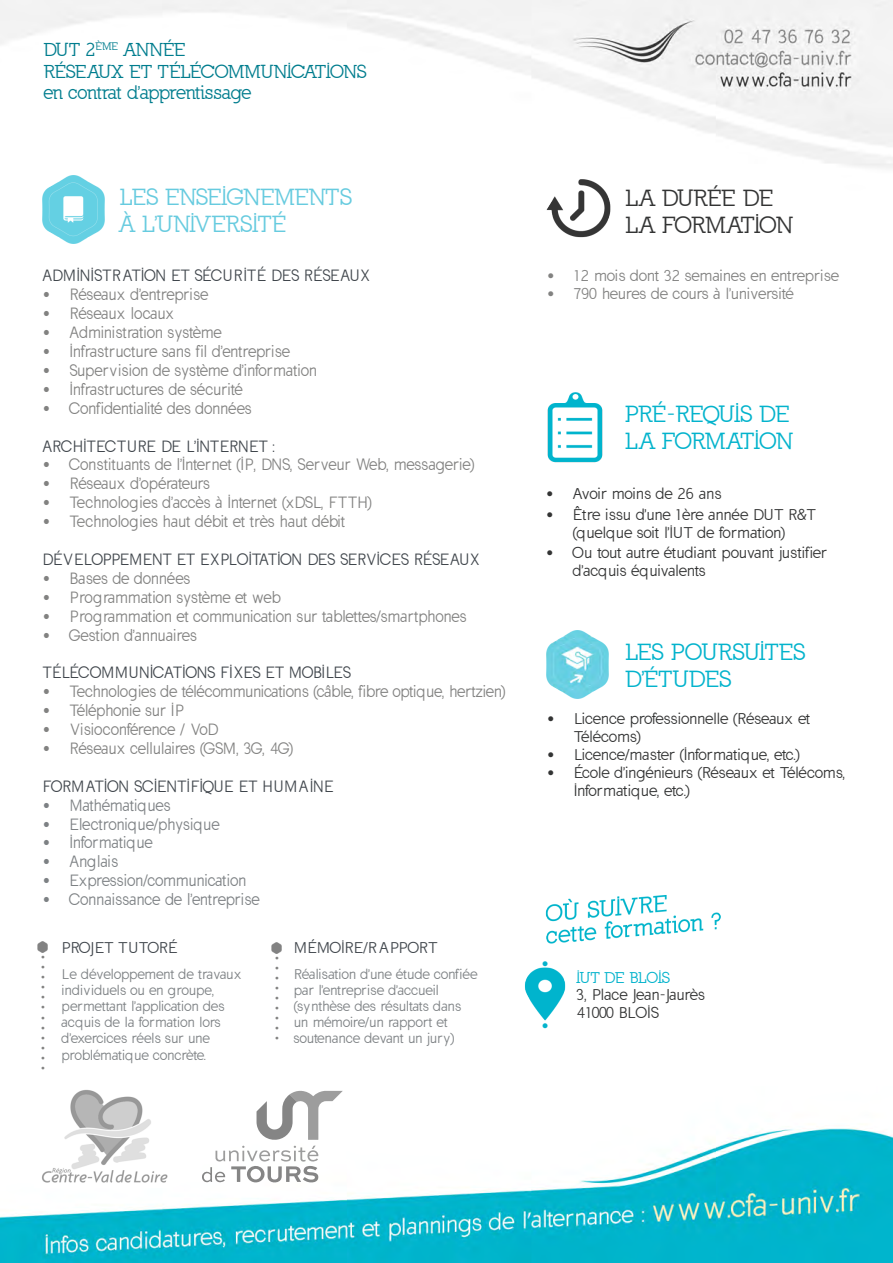
<style>
.page{position:relative;width:893px;height:1263px;background:#fff}
.page>*{position:absolute;margin:0;border:0;box-sizing:border-box;transform-origin:0 0}
.t1{font:22.5px "California";color:#03b3cc}
.t2{font:22.5px "California";color:#333434}
.t3{font:22.5px "California";color:#67cbdf}
.t4{font:22.5px "California";letter-spacing:.025em;color:#67cbdf}
.t5{font:18px "California";color:#007d8e}
.t6{font:15.75px "California Sans";color:#828281;scale:.95 1}
.t7{font:15.75px "California Sans";color:#40464c;scale:.95 1}
.t8{font:15.75px "California Sans";letter-spacing:.025em;color:#828281;scale:.95 1}
.t9{font:15.75px "California Sans";letter-spacing:.025em;color:#7d8184;scale:.95 1}
.t10{font:15.75px "California Sans";color:#7d8184;scale:.95 1}
.t11{font:15.75px "California Sans";letter-spacing:.02em;color:#828281;scale:.95 1}
.t12{font:15.75px "California Sans";letter-spacing:.04em;color:#828281;scale:.95 1}
.t13{font:15px/18px "California Sans";color:#333434}
.t14{font:15px/18px "California Sans";letter-spacing:.025em;color:#333434;text-align:center}
.t15{font:15px "California Sans";color:#828281}
.t16{font:15px "California Sans";color:#40464c}
.t17{font:15px "California";letter-spacing:.02em;color:#03b3cc}
.t18{font:15px "California Sans";color:#03b3cc}
.t19{font:13.5px/16.2px "California Sans";color:#7d8184}
.t20{font:8.4px "California Sans";color:#828281}
</style>
<div class="page">
<img style="left:0;top:0;width:893px;height:1263px">
<img style="left:43px;top:175px;width:62px;height:69px">
<img style="left:546px;top:179px;width:65px;height:63px">
<img style="left:539px;top:390px;width:71px;height:74px">
<img style="left:542px;top:890px;width:184px;height:55px">
<img style="left:523px;top:964px;width:46px;height:60px">
<svg style="left:37px;top:942px;width:11px;height:11px"></svg>
<svg style="left:271px;top:943px;width:11px;height:10px"></svg>
<img style="left:546px;top:631px;width:63px;height:67px">
<img style="left:34px;top:1085px;width:138px;height:103px">
<svg style="left:202px;top:1091px;width:141px;height:92px"></svg>
<p class="t5" style="left:44px;top:39px;width:143px">DUT 2<sup>ÈME</sup> ANNÉE</p>
<p class="t5" style="left:44px;top:61px;width:324px">RÉSEAUX ET TÉLÉCOMMUNICATIONS</p>
<p class="t5" style="left:44px;top:83px;width:209px">en contrat d'apprentissage</p>
<p class="t3" style="left:120px;top:184px;width:233px">LES ENSEIGNEMENTS</p>
<p class="t4" style="left:120px;top:211px;width:168px">À L'UNIVERSITÉ</p>
<p class="t7" style="left:43px;top:267px;width:346px">ADMINISTR ATION ET SÉCURITÉ DES RÉSEAUX</p>
<p class="t11" style="left:43px;top:286px;width:176px">• Réseaux d'entreprise</p>
<p class="t8" style="left:43px;top:304px;width:140px">• Réseaux locaux</p>
<p class="t6" style="left:43px;top:323px;width:190px">• Administration système</p>
<p class="t6" style="left:43px;top:342px;width:262px">• Infrastructure sans fil d'entreprise</p>
<p class="t8" style="left:43px;top:361px;width:290px">• Supervision de système d'information</p>
<p class="t6" style="left:43px;top:380px;width:212px">• Infrastructures de sécurité</p>
<p class="t6" style="left:43px;top:399px;width:221px">• Confidentialité des données</p>
<p class="t7" style="left:43px;top:437px;width:246px">ARCHITECTURE DE L'INTERNET :</p>
<p class="t6" style="left:43px;top:456px;width:456px">• Constituants de l'Internet (IP, DNS, Serveur Web, messagerie)</p>
<p class="t6" style="left:43px;top:475px;width:177px">• Réseaux d'opérateurs</p>
<p class="t8" style="left:43px;top:493px;width:348px">• Technologies d'accès à Internet (xDSL, FTTH)</p>
<p class="t6" style="left:43px;top:512px;width:320px">• Technologies haut débit et très haut débit</p>
<p class="t7" style="left:43px;top:550px;width:462px">DÉVELOPPEMENT ET EXPLOITATION DES SERVICES RÉSEAUX</p>
<p class="t12" style="left:43px;top:569px;width:157px">• Bases de données</p>
<p class="t6" style="left:43px;top:588px;width:252px">• Programmation système et web</p>
<p class="t6" style="left:43px;top:607px;width:447px">• Programmation et communication sur tablettes/smartphones</p>
<p class="t6" style="left:43px;top:626px;width:164px">• Gestion d'annuaires</p>
<p class="t7" style="left:43px;top:664px;width:326px">TÉLÉCOMMUNICATIONS FIXES ET MOBILES</p>
<p class="t6" style="left:43px;top:682px;width:489px">• Technologies de télécommunications (câble, fibre optique, hertzien)</p>
<p class="t6" style="left:43px;top:701px;width:150px">• Téléphonie sur IP</p>
<p class="t6" style="left:43px;top:720px;width:186px">• Visioconférence / VoD</p>
<p class="t6" style="left:43px;top:739px;width:265px">• Réseaux cellulaires (GSM, 3G, 4G)</p>
<p class="t7" style="left:43px;top:777px;width:308px">FORMATION SCIENTIFIQUE ET HUMAINE</p>
<p class="t9" style="left:43px;top:796px;width:136px">• Mathématiques</p>
<p class="t9" style="left:43px;top:815px;width:188px">• Electronique/physique</p>
<p class="t9" style="left:43px;top:834px;width:117px">• Informatique</p>
<p class="t9" style="left:43px;top:853px;width:81px">• Anglais</p>
<p class="t10" style="left:43px;top:871px;width:216px">• Expression/communication</p>
<p class="t9" style="left:43px;top:890px;width:230px">• Connaissance de l'entreprise</p>
<p class="t20" style="left:41px;top:952px;width:6px">•</p>
<p class="t20" style="left:41px;top:962px;width:6px">•</p>
<p class="t20" style="left:41px;top:972px;width:6px">•</p>
<p class="t20" style="left:41px;top:982px;width:6px">•</p>
<p class="t20" style="left:41px;top:992px;width:6px">•</p>
<p class="t20" style="left:41px;top:1003px;width:6px">•</p>
<p class="t20" style="left:41px;top:1013px;width:6px">•</p>
<p class="t20" style="left:41px;top:1023px;width:6px">•</p>
<p class="t20" style="left:41px;top:1033px;width:6px">•</p>
<p class="t20" style="left:41px;top:1043px;width:6px">•</p>
<p class="t20" style="left:41px;top:1053px;width:6px">•</p>
<p class="t20" style="left:41px;top:1063px;width:6px">•</p>
<p class="t16" style="left:62px;top:939px;width:117px">PROJET TUTORÉ</p>
<p class="t19" style="left:62px;top:966px;width:181px">Le développement de travaux individuels ou en groupe, permettant l'application des acquis de la formation lors d'exercices réels sur une problématique concrète.</p>
<p class="t20" style="left:275px;top:953px;width:6px">•</p>
<p class="t20" style="left:275px;top:963px;width:6px">•</p>
<p class="t20" style="left:275px;top:973px;width:6px">•</p>
<p class="t20" style="left:275px;top:983px;width:6px">•</p>
<p class="t20" style="left:275px;top:993px;width:6px">•</p>
<p class="t20" style="left:275px;top:1003px;width:6px">•</p>
<p class="t20" style="left:275px;top:1013px;width:6px">•</p>
<p class="t20" style="left:275px;top:1023px;width:6px">•</p>
<p class="t20" style="left:275px;top:1033px;width:6px">•</p>
<p class="t16" style="left:294px;top:939px;width:145px">MÉMOIRE/R APPORT</p>
<p class="t19" style="left:294px;top:966px;width:185px">Réalisation d'une étude confiée par l'entreprise d'accueil (synthèse des résultats dans un mémoire/un rapport et soutenance devant un jury)</p>
<p class="t2" style="left:625px;top:185px;width:149px">LA DURÉE DE</p>
<p class="t2" style="left:625px;top:212px;width:169px">LA FORMATION</p>
<p class="t15" style="left:547px;top:267px;width:293px">• 12 mois dont 32 semaines en entreprise</p>
<p class="t15" style="left:547px;top:285px;width:248px">• 790 heures de cours à l'université</p>
<p class="t1" style="left:625px;top:401px;width:166px">PRÉ-REQUIS DE</p>
<p class="t1" style="left:625px;top:428px;width:169px">LA FORMATION</p>
<p class="t13" style="left:546px;top:485px;width:177px">• Avoir moins de 26 ans</p>
<p class="t14" style="left:546px;top:505px;width:271px">• Être issu d'une 1ère année DUT R&amp;T (quelque soit l'IUT de formation)</p>
<p class="t13" style="left:573px;top:543px;width:255px;text-indent:-27px">• Ou tout autre étudiant pouvant justifier d'acquis équivalents</p>
<p class="t1" style="left:625px;top:639px;width:181px">LES POURSUITES</p>
<p class="t1" style="left:625px;top:666px;width:107px">D'ÉTUDES</p>
<p class="t14" style="left:574px;top:709px;width:238px;text-align:left;text-indent:-27px">• Licence professionnelle (Réseaux et<br>Télécoms)</p>
<p class="t14" style="left:547px;top:745px;width:254px">• Licence/master (Informatique, etc.)</p>
<p class="t13" style="left:574px;top:763px;width:273px;text-indent:-27px">• École d'ingénieurs (Réseaux et Télécoms,<br>Informatique, etc.)</p>
<p class="t18" style="left:541px;top:955px;width:10px">•</p>
<p class="t18" style="left:541px;top:1017px;width:10px">•</p>
<p class="t17" style="left:576px;top:968px;width:95px">IUT DE BLOIS</p>
<p class="t13" style="left:576px;top:985px;width:130px">3, Place Jean-Jaurès</p>
<p class="t13" style="left:576px;top:1003px;width:84px">41000 BLOIS</p>
</div>
